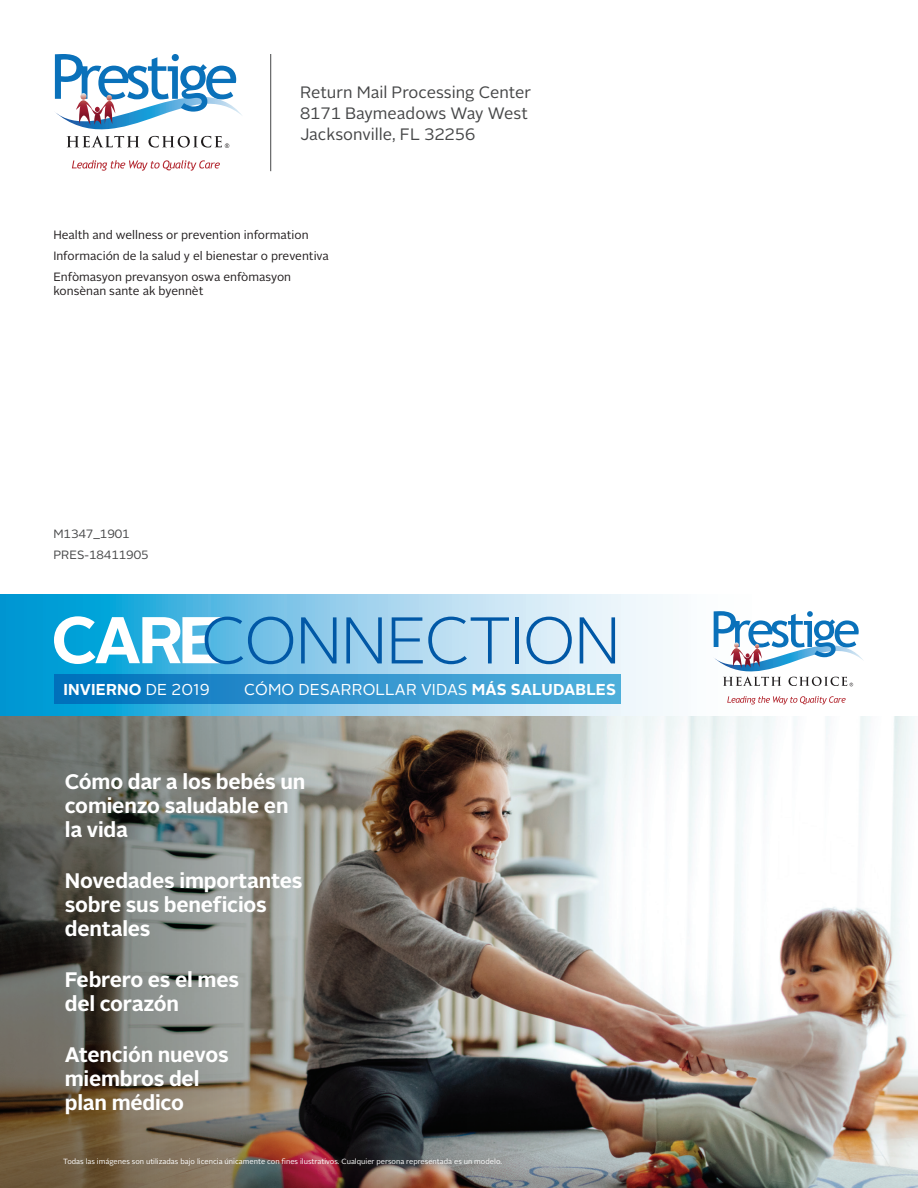
<style>
.page{position:relative;width:918px;height:1188px;background:#fff}
.page>*{position:absolute;margin:0;border:0;box-sizing:border-box;transform-origin:0 0}
.t1{font:300 65.85px "Alright Sans";letter-spacing:-.03em;color:#0158a6}
.t2{font:700 21px/24px "Alright Sans";letter-spacing:-.01em;color:#fff}
.t3{font:16.5px "Alright Sans";color:#464748}
.Body{font:15.75px "Alright Sans";letter-spacing:.01em;color:#fff}
.t4{font:700 15.75px "Alright Sans";letter-spacing:.01em;color:#fff}
.Body-2{font:12px/14.4px "Alright Sans";color:#231f20}
.footnote{font:12px "Alright Sans";color:#464748}
.t5{font:7.5px "Alright Sans";color:#fff}
.s1{font-weight:400}
.s2{font-weight:700}
</style>
<div class="page">
<svg style="left:0;top:594px;width:673px;height:122px;background:#8fcfeb"></svg>
<svg style="left:72px;top:160px;width:148px;height:11px"></svg>
<svg style="left:54px;top:54px;width:188px;height:94px"></svg>
<svg style="left:727px;top:696px;width:119px;height:9px"></svg>
<svg style="left:713px;top:611px;width:150px;height:75px"></svg>
<hr style="left:270px;top:54px;width:1px;height:117px;background:#464748">
<div style="left:54px;top:674px;width:567px;height:30px;background:linear-gradient(to right,#0271bc,#57b3dd)"></div>
<svg style="left:54px;top:616px;width:169px;height:48px"></svg>
<img style="left:467px;top:716px;width:451px;height:472px">
<img style="left:0;top:716px;width:467px;height:472px">
<p class="t3" style="left:300px;top:82px;width:233px">Return Mail Processing Center</p>
<p class="t3" style="left:300px;top:103px;width:229px">8171 Baymeadows Way West</p>
<p class="t3" style="left:300px;top:124px;width:177px">Jacksonville, FL 32256</p>
<p class="Body-2" style="left:53px;top:227px;width:257px">Health and wellness or prevention information</p>
<p class="Body-2" style="left:53px;top:249px;width:277px">Información de la salud y el bienestar o preventiva</p>
<p class="Body-2" style="left:53px;top:270px;width:239px">Enfòmasyon prevansyon oswa enfòmasyon konsènan sante ak byennèt</p>
<p class="footnote" style="left:53px;top:526px;width:78px">M1347_1901</p>
<p class="footnote" style="left:53px;top:547px;width:97px">PRES-18411905</p>
<p class="t1" style="left:201px;top:596px;width:422px">CONNECTION</p>
<p class="t4" style="left:63px;top:678px;width:148px">INVIERNO <span class="s1">DE 2019</span></p>
<p class="Body" style="left:244px;top:679px;width:373px">CÓMO DESARROLLAR VIDAS <span class="s2">MÁS SALUDABLES</span></p>
<p class="t2" style="left:65px;top:770px;width:242px">Cómo dar a los bebés un comienzo saludable en la vida</p>
<p class="t2" style="left:65px;top:869px;width:239px">Novedades importantes sobre sus beneficios dentales</p>
<p class="t2" style="left:65px;top:968px;width:176px">Febrero es el mes del corazón</p>
<p class="t2" style="left:65px;top:1043px;width:165px">Atención nuevos miembros del plan médico</p>
<p class="t5" style="left:63px;top:1157px;width:440px">Todas las imágenes son utilizadas bajo licencia únicamente con fines ilustrativos. Cualquier persona representada es un modelo.</p>
</div>
